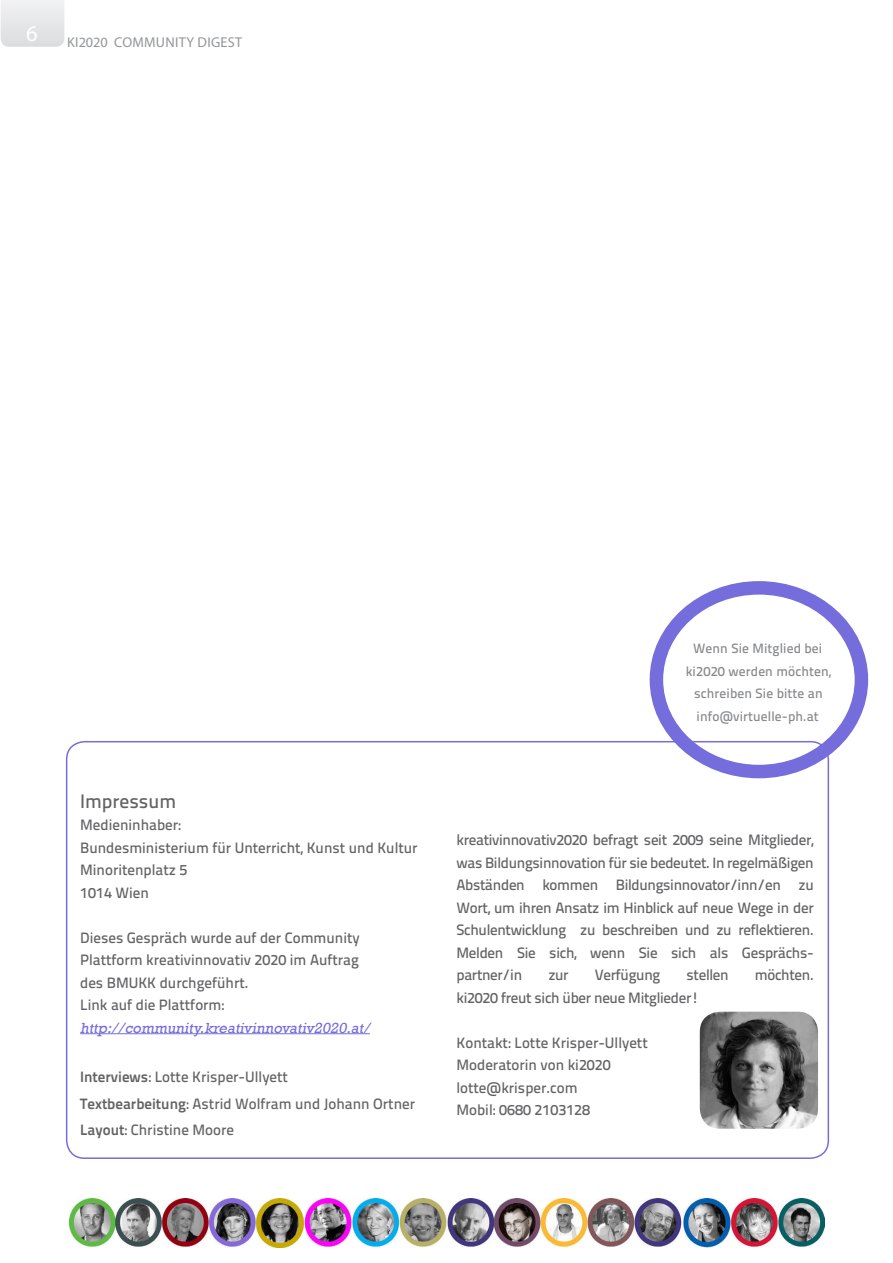
<style>
.page{position:relative;width:893px;height:1263px;background:#fff}
.page>*{position:absolute;margin:0;border:0;box-sizing:border-box;transform-origin:0 0}
.t1{font:22.5px "Myriad Pro";color:#fff}
.t2{font:19.5px "Titillium Text 25 L 600 wt";color:#636366}
.t3{font:15px/22.5px "Titillium Text 25 L 600 wt";color:#636366}
.t4{font:italic 15px/22.5px "Rockwell";color:#766ddc}
.t5{font:15px "Titillium Text 25 L 600 wt";letter-spacing:-.02em;color:#636366}
.t6{font:14.25px "Myriad Pro";letter-spacing:.02em;color:#939598}
.t7{font:13.5px/22.5px "Titillium Text 25 L 600 wt";letter-spacing:.01em;color:#87898c;text-align:center}
.s1{font-family:"Titillium Text 25 L 600 wt";font-style:normal;color:#636366}
.s2{font-family:"Titillium Text 25 L 800 wt"}
</style>
<div class="page">
<svg style="left:1px;top:0;width:63px;height:47px"></svg>
<img style="left:69px;top:1198px;width:756px;height:49px">
<hr style="left:80px;top:1033px;width:290px;height:1px;background:#766ddc">
<div style="left:66px;top:741px;width:763px;height:418px;border:2px solid #766ddc;border-radius:18px"></div>
<div style="left:650px;top:581px;width:218px;height:197px;border:14px solid #766ddc;border-radius:50%"></div>
<img style="left:700px;top:1012px;width:118px;height:117px">
<h1 class="t1" style="left:26px;top:20px;width:13px">6</h1>
<p class="t6" style="left:67px;top:33px;width:177px">KI2020 COMMUNITY DIGEST</p>
<p class="t2" style="left:80px;top:786px;width:97px">Impressum</p>
<p class="t3" style="left:80px;top:813px;width:102px">Medieninhaber:</p>
<p class="t3" style="left:80px;top:835px;width:339px">Bundesministerium für Unterricht, Kunst und Kultur<br>Minoritenplatz 5</p>
<p class="t3" style="left:80px;top:880px;width:70px">1014 Wien</p>
<p class="t3" style="left:80px;top:925px;width:281px;text-align:justify">Dieses Gespräch wurde auf der Community Plattform kreativinnovativ 2020 im Auftrag des BMUKK durchgeführt.</p>
<p class="t4" style="left:80px;top:994px;width:294px"><span class="s1">Link auf die Plattform: </span>http://community.kreativinnovativ2020.at/</p>
<p class="t3" style="left:80px;top:1064px;width:209px"><span class="s2">Interviews</span>: Lotte Krisper-Ullyett</p>
<p class="t3" style="left:80px;top:1091px;width:336px"><span class="s2">Textbearbeitung</span>: Astrid Wolfram und Johann Ortner</p>
<p class="t3" style="left:80px;top:1118px;width:155px"><span class="s2">Layout</span>: Christine Moore</p>
<p class="t7" style="left:686px;top:636px;width:147px">Wenn Sie Mitglied bei ki2020 werden möchten, schreiben Sie bitte an</p>
<p class="t7" style="left:697px;top:704px;width:124px">info@virtuelle-ph.at</p>
<p class="t3" style="left:456px;top:828px;width:359px;text-align:justify">kreativinnovativ2020 befragt seit 2009 seine Mitglieder, was Bildungsinnovation für sie bedeutet. In regelmäßigen Abständen kommen Bildungsinnovator/inn/en zu Wort, um ihren Ansatz im Hinblick auf neue Wege in der Schulentwicklung zu beschreiben und zu reflektieren.<br>Melden Sie sich, wenn Sie sich als Gesprächs&shy;partner/in</p>
<p class="t3" style="left:548px;top:963px;width:22px">zur</p>
<p class="t5" style="left:595px;top:963px;width:67px">Verfügung</p>
<p class="t5" style="left:686px;top:963px;width:44px">stellen</p>
<p class="t5" style="left:755px;top:963px;width:60px">möchten.</p>
<p class="t5" style="left:456px;top:986px;width:244px">ki2020 freut sich über neue Mitglieder!</p>
<p class="t3" style="left:456px;top:1030px;width:193px">Kontakt: Lotte Krisper-Ullyett<br>Moderatorin von ki2020</p>
<p class="t3" style="left:456px;top:1075px;width:123px">lotte@krisper.com</p>
<p class="t3" style="left:456px;top:1098px;width:135px">Mobil: 0680 2103128</p>
</div>
